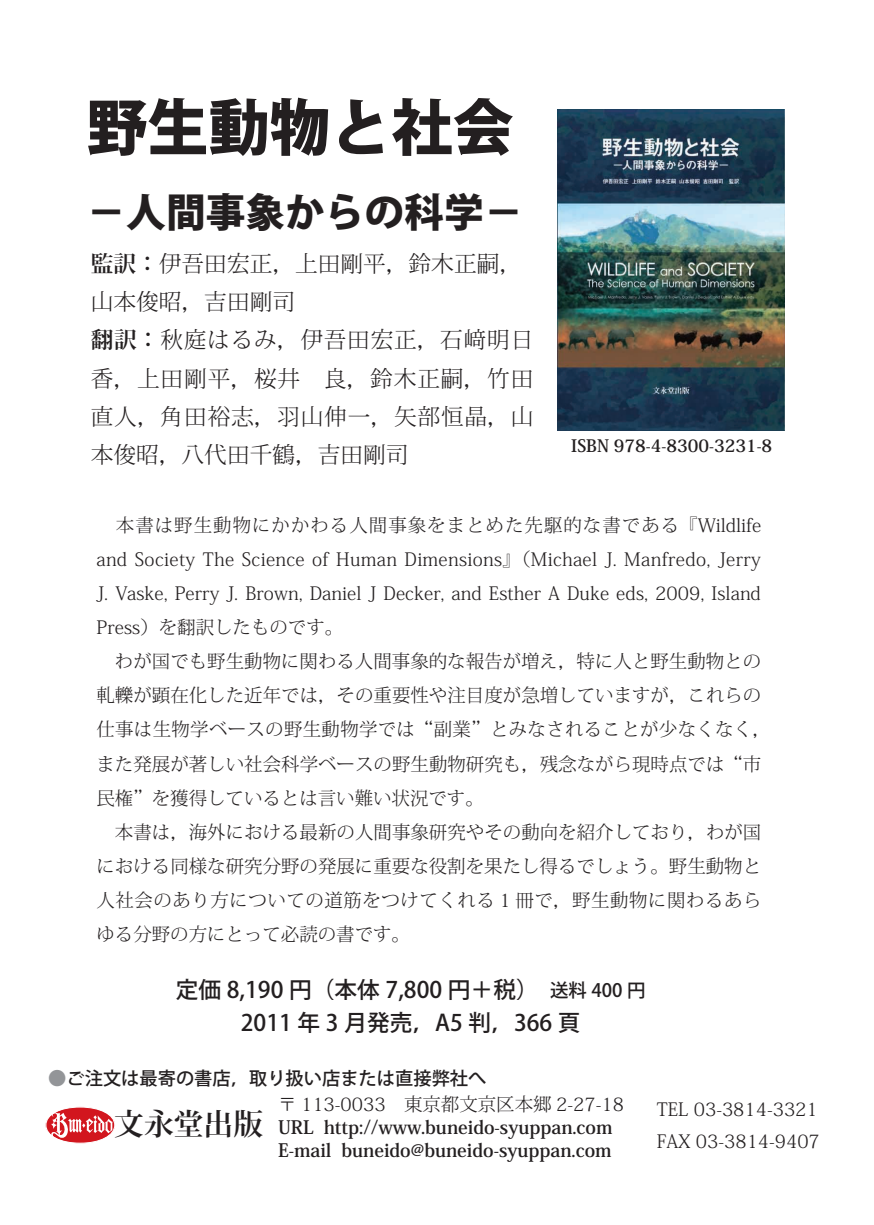
<style>
.page{position:relative;width:874px;height:1225px;background:#fff}
.page>*{position:absolute;margin:0;border:0;box-sizing:border-box;transform-origin:0 0}
.t1{font:800 61px "Koz Go Pro";color:#231f20}
.t2{font:800 39.6px "Koz Go Pro";color:#231f20}
.t3{font:700 29.8px "Koz Min Pro";color:#231f20}
.t4{font:300 22.6px/38.2px "Koz Min Pro";letter-spacing:.035em;color:#231f20;text-align:justify}
.t5{font:500 22.6px "Koz Go Pro";color:#231f20}
.t6{font:300 22.6px "Koz Min Pro";color:#231f20}
.t7{font:300 18.4px/34px "Koz Min Pro";color:#231f20;text-align:justify}
.t8{font:700 18.4px "Koz Min Pro";color:#231f20}
.t9{font:500 18.2px "Koz Go Pro";color:#231f20}
.t10{font:700 17px "Koz Min Pro";color:#231f20}
.s1{font-weight:700}
.s2{font-size:18.4px}
.s3{color:#939598}
</style>
<div class="page">
<svg style="left:45px;top:1106px;width:70px;height:37px"></svg>
<img style="left:557px;top:109px;width:227px;height:321px">
<p class="t1" style="left:86px;top:88px;width:428px">野生動物と社会</p>
<p class="t2" style="left:86px;top:187px;width:438px">－人間事象からの科学－</p>
<p class="t6" style="left:91px;top:247px;width:432px"><span class="s1">監訳：</span>伊吾田宏正，上田剛平，鈴木正嗣，</p>
<p class="t6" style="left:91px;top:286px;width:206px">山本俊昭，吉田剛司</p>
<p class="t4" style="left:91px;top:320px;width:444px"><span class="s1">翻訳：</span>秋庭はるみ，伊吾田宏正，石﨑明日香，上田剛平，桜井　良，鈴木正嗣，竹田直人，角田裕志，羽山伸一，矢部恒晶，山本俊昭，八代田千鶴，吉田剛司</p>
<p class="t10" style="left:571px;top:434px;width:202px">ISBN 978-4-8300-3231-8</p>
<p class="t7" style="left:96px;top:508px;width:666px">　本書は野生動物にかかわる人間事象をまとめた先駆的な書である『Wildlife and Society The Science of Human Dimensions』（Michael J. Manfredo, Jerry J. Vaske, Perry J. Brown, Daniel J Decker, and Esther A Duke eds, 2009, Island Press）を翻訳したものです。</p>
<p class="t7" style="left:96px;top:644px;width:675px;text-align:left">　わが国でも野生動物に関わる人間事象的な報告が増え，特に人と野生動物との軋轢が顕在化した近年では，その重要性や注目度が急増していますが，これらの仕事は生物学ベースの野生動物学では“副業”とみなされることが少なくなく，また発展が著しい社会科学ベースの野生動物研究も，残念ながら現時点では“市民権”を獲得しているとは言い難い状況です。</p>
<p class="t7" style="left:96px;top:814px;width:666px">　本書は，海外における最新の人間事象研究やその動向を紹介しており，わが国における同様な研究分野の発展に重要な役割を果たし得るでしょう。野生動物と人社会のあり方についての道筋をつけてくれる 1 冊で，野生動物に関わるあらゆる分野の方にとって必読の書です。</p>
<p class="t5" style="left:176px;top:975px;width:471px">定価 8,190 円（本体 7,800 円＋税）　<span class="s2">送料 400 円</span></p>
<p class="t5" style="left:241px;top:1008px;width:341px">2011 年 3 月発売，A5 判，366 頁</p>
<p class="t9" style="left:48px;top:1066px;width:439px"><span class="s3">●</span>ご注文は最寄の書店，取り扱い店または直接弊社へ</p>
<p class="t3" style="left:114px;top:1102px;width:150px">文永堂出版</p>
<p class="t7" style="left:278px;top:1087px;width:347px">〒 113-0033　東京都文京区本郷 2-27-18</p>
<p class="t8" style="left:278px;top:1114px;width:335px">URL http://www.buneido-syuppan.com</p>
<p class="t8" style="left:278px;top:1136px;width:335px">E-mail buneido@buneido-syuppan.com</p>
<p class="t7" style="left:656px;top:1092px;width:162px">TEL 03-3814-3321</p>
<p class="t7" style="left:656px;top:1123px;width:164px">FAX 03-3814-9407</p>
</div>
